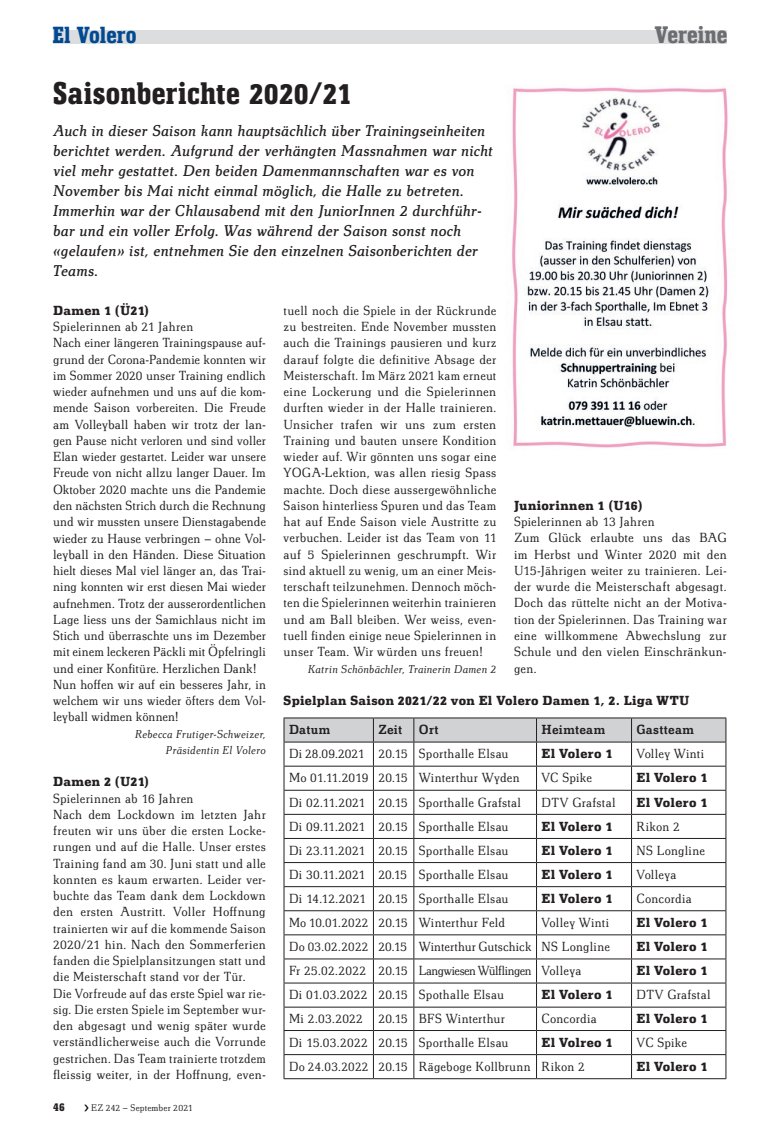
<style>
.page{position:relative;width:780px;height:1134px;background:#fff}
.page>*{position:absolute;margin:0;border:0;box-sizing:border-box;transform-origin:0 0}
.t1{font:700 32.5px "Technotyp Condensed";letter-spacing:.01em;color:#231f20}
.t2{font:700 25px "Technotyp Condensed";color:#6c6d70}
.t3{font:700 24.38px "Technotyp Condensed";color:#014990}
.t4{font:italic 16.25px/20px "Technotyp";letter-spacing:.005em;color:#231f20}
.t5{font:300 13.75px/16.2px "Technotyp";letter-spacing:.01em;color:#231f20}
.t6{font:700 13.75px "Technotyp";letter-spacing:.02em;color:#231f20}
.t7{font:300 13.75px "Technotyp";letter-spacing:-.02em;color:#231f20}
.t8{font:500 13.75px "Technotyp";letter-spacing:.025em;color:#231f20}
.t9{font:700 12.5px "Technotyp Condensed";color:#231f20}
.t10{font:italic 300 11.88px/16.2px "Technotyp";letter-spacing:.015em;color:#231f20;text-align:right}
.t11{font:300 10px "Technotyp";letter-spacing:.015em;color:#231f20}
</style>
<div class="page">
<div style="left:53px;top:30px;width:673px;height:13px;background:#dcdddf"></div>
<svg style="left:84px;top:1104px;width:5px;height:7px"></svg>
<hr style="left:283px;top:1078px;width:90px;height:1px;background:#231f20">
<hr style="left:373px;top:1078px;width:41px;height:1px;background:#231f20">
<hr style="left:414px;top:1078px;width:122px;height:1px;background:#231f20">
<hr style="left:536px;top:1078px;width:95px;height:1px;background:#231f20">
<hr style="left:631px;top:1078px;width:95px;height:1px;background:#231f20">
<svg style="left:283px;top:718px;width:443px;height:360px"></svg>
<img style="left:512px;top:87px;width:216px;height:361px">
<h2 class="t2" style="left:655px;top:20px;width:74px">Vereine</h2>
<h3 class="t3" style="left:53px;top:21px;width:85px">El Volero</h3>
<h1 class="t1" style="left:53px;top:74px;width:300px">Saisonberichte 2020/21</h1>
<p class="t4" style="left:53px;top:121px;width:441px">Auch in dieser Saison kann hauptsächlich über Trainingseinheiten berichtet werden. Aufgrund der verhängten Massnahmen war nicht viel mehr gestattet. Den beiden Damenmannschaften war es von November bis Mai nicht einmal möglich, die Halle zu betreten.<br>Immerhin war der Chlausabend mit den JuniorInnen 2 durchführ&shy;bar und ein voller Erfolg. Was während der Saison sonst noch «gelaufen» ist, entnehmen Sie den einzelnen Saisonberichten der Teams.</p>
<p class="t6" style="left:53px;top:302px;width:97px">Damen 1 (Ü21)</p>
<p class="t5" style="left:53px;top:318px;width:214px">Spielerinnen ab 21 Jahren<br>Nach einer längeren Trainingspause auf&shy;grund der Corona-Pandemie konnten wir im Sommer 2020 unser Training endlich wieder aufnehmen und uns auf die kom&shy;mende Saison vorbereiten. Die Freude am Volleyball haben wir trotz der lan&shy;gen Pause nicht verloren und sind voller Elan wieder gestartet. Leider war unsere Freude von nicht allzu langer Dauer. Im Oktober 2020 machte uns die Pandemie den nächsten Strich durch die Rechnung und wir mussten unsere Dienstagabende wieder zu Hause verbringen – ohne Vol&shy;leyball in den Händen. Diese Situation hielt dieses Mal viel länger an, das Trai&shy;ning konnten wir erst diesen Mai wieder aufnehmen. Trotz der ausserordentlichen Lage liess uns der Samichlaus nicht im Stich und überraschte uns im Dezember mit einem leckeren Päckli mit Öpfelringli und einer Konfitüre. Herzlichen Dank!<br>Nun hoffen wir auf ein besseres Jahr, in welchem wir uns wieder öfters dem Vol&shy;leyball widmen können!</p>
<p class="t10" style="left:135px;top:725px;width:132px">Rebecca Frutiger-Schweizer,<br>Präsidentin El Volero</p>
<p class="t6" style="left:53px;top:774px;width:97px">Damen 2 (U21)</p>
<p class="t5" style="left:53px;top:790px;width:214px">Spielerinnen ab 16 Jahren<br>Nach dem Lockdown im letzten Jahr freuten wir uns über die ersten Locke&shy;rungen und auf die Halle. Unser erstes Training fand am 30. Juni statt und alle konnten es kaum erwarten. Leider ver&shy;buchte das Team dank dem Lockdown den ersten Austritt. Voller Hoffnung trainierten wir auf die kommende Saison 2020/21 hin. Nach den Sommerferien fanden die Spielplansitzungen statt und die Meisterschaft stand vor der Tür.<br>Die Vorfreude auf das erste Spiel war rie&shy;sig. Die ersten Spiele im September wur&shy;den abgesagt und wenig später wurde verständlicherweise auch die Vorrunde gestrichen. Das Team trainierte trotzdem fleissig weiter, in der Hoffnung, even-</p>
<p class="t5" style="left:283px;top:302px;width:214px;text-align:justify">tuell noch die Spiele in der Rückrunde zu bestreiten. Ende November mussten auch die Trainings pausieren und kurz darauf folgte die definitive Absage der Meisterschaft. Im März 2021 kam erneut eine Lockerung und die Spielerinnen durften wieder in der Halle trainieren.<br>Unsicher trafen wir uns zum ersten Training und bauten unsere Kondition wieder auf. Wir gönnten uns sogar eine YOGA-Lektion, was allen riesig Spass machte. Doch diese aussergewöhnliche Saison hinterliess Spuren und das Team hat auf Ende Saison viele Austritte zu verbuchen. Leider ist das Team von 11 auf 5 Spielerinnen geschrumpft. Wir sind aktuell zu wenig, um an einer Meis&shy;terschaft teilzunehmen. Dennoch möch&shy;ten die Spielerinnen weiterhin trainieren und am Ball bleiben. Wer weiss, even&shy;tuell finden einige neue Spielerinnen in unser Team. Wir würden uns freuen!</p>
<p class="t10" style="left:308px;top:660px;width:190px">Katrin Schönbächler, Trainerin Damen 2</p>
<p class="t6" style="left:514px;top:497px;width:130px">Juniorinnen 1 (U16)</p>
<p class="t5" style="left:514px;top:513px;width:214px">Spielerinnen ab 13 Jahren<br>Zum Glück erlaubte uns das BAG im Herbst und Winter 2020 mit den<br>U15-Jährigen weiter zu trainieren. Lei&shy;der wurde die Meisterschaft abgesagt.<br>Doch das rüttelte nicht an der Motiva&shy;tion der Spielerinnen. Das Training war eine willkommene Abwechslung zur<br>Schule und den vielen Einschränkun&shy;gen.</p>
<p class="t6" style="left:283px;top:692px;width:407px">Spielplan Saison 2021/22 von El Volero Damen 1, 2. Liga WTU</p>
<p class="t8" style="left:289px;top:722px;width:43px">Datum</p>
<p class="t8" style="left:378px;top:722px;width:62px">Zeit Ort</p>
<p class="t8" style="left:541px;top:722px;width:65px">Heimteam</p>
<p class="t8" style="left:636px;top:722px;width:59px">Gastteam</p>
<p class="t5" style="left:289px;top:745px;width:221px">Di 28.09.2021 20.15 Sporthalle Elsau</p>
<p class="t6" style="left:541px;top:746px;width:72px">El Volero 1</p>
<p class="t5" style="left:636px;top:745px;width:69px">Volley Winti</p>
<p class="t5" style="left:289px;top:770px;width:232px">Mo 01.11.2019 20.15 Winterthur Wyden</p>
<p class="t5" style="left:541px;top:770px;width:52px">VC Spike</p>
<p class="t6" style="left:636px;top:770px;width:72px">El Volero 1</p>
<p class="t5" style="left:289px;top:794px;width:233px">Di 02.11.2021 20.15 Sporthalle Grafstal</p>
<p class="t5" style="left:541px;top:794px;width:76px">DTV Grafstal</p>
<p class="t6" style="left:636px;top:794px;width:72px">El Volero 1</p>
<p class="t5" style="left:289px;top:818px;width:221px">Di 09.11.2021 20.15 Sporthalle Elsau</p>
<p class="t6" style="left:541px;top:818px;width:72px">El Volero 1</p>
<p class="t5" style="left:636px;top:818px;width:45px">Rikon 2</p>
<p class="t5" style="left:289px;top:842px;width:221px">Di 23.11.2021 20.15 Sporthalle Elsau</p>
<p class="t6" style="left:541px;top:842px;width:72px">El Volero 1</p>
<p class="t5" style="left:636px;top:842px;width:70px">NS Longline</p>
<p class="t5" style="left:289px;top:866px;width:221px">Di 30.11.2021 20.15 Sporthalle Elsau</p>
<p class="t6" style="left:541px;top:866px;width:72px">El Volero 1</p>
<p class="t5" style="left:636px;top:866px;width:41px">Volleya</p>
<p class="t5" style="left:289px;top:890px;width:221px">Di 14.12.2021 20.15 Sporthalle Elsau</p>
<p class="t6" style="left:541px;top:890px;width:72px">El Volero 1</p>
<p class="t5" style="left:636px;top:890px;width:57px">Concordia</p>
<p class="t5" style="left:289px;top:914px;width:218px">Mo 10.01.2022 20.15 Winterthur Feld</p>
<p class="t5" style="left:541px;top:914px;width:69px">Volley Winti</p>
<p class="t6" style="left:636px;top:914px;width:72px">El Volero 1</p>
<p class="t5" style="left:289px;top:938px;width:322px">Do 03.02.2022 20.15 Winterthur Gutschick NS Longline</p>
<p class="t6" style="left:636px;top:938px;width:72px">El Volero 1</p>
<p class="t7" style="left:289px;top:963px;width:294px">Fr 25.02.2022 20.15 Langwiesen Wülflingen Volleya</p>
<p class="t6" style="left:636px;top:963px;width:72px">El Volero 1</p>
<p class="t5" style="left:289px;top:986px;width:216px">Di 01.03.2022 20.15 Spothalle Elsau</p>
<p class="t6" style="left:541px;top:987px;width:72px">El Volero 1</p>
<p class="t5" style="left:636px;top:986px;width:76px">DTV Grafstal</p>
<p class="t5" style="left:289px;top:1011px;width:217px">Mi 2.03.2022 20.15 BFS Winterthur</p>
<p class="t5" style="left:541px;top:1011px;width:57px">Concordia</p>
<p class="t6" style="left:636px;top:1011px;width:72px">El Volero 1</p>
<p class="t5" style="left:289px;top:1034px;width:221px">Di 15.03.2022 20.15 Sporthalle Elsau</p>
<p class="t6" style="left:541px;top:1034px;width:72px">El Volreo 1</p>
<p class="t5" style="left:636px;top:1034px;width:52px">VC Spike</p>
<p class="t5" style="left:289px;top:1058px;width:297px">Do 24.03.2022 20.15 Rägeboge Kollbrunn Rikon 2</p>
<p class="t6" style="left:636px;top:1058px;width:72px">El Volero 1</p>
<p class="t9" style="left:53px;top:1100px;width:13px">46</p>
<p class="t11" style="left:91px;top:1102px;width:103px">EZ 242 – September 2021</p>
</div>
